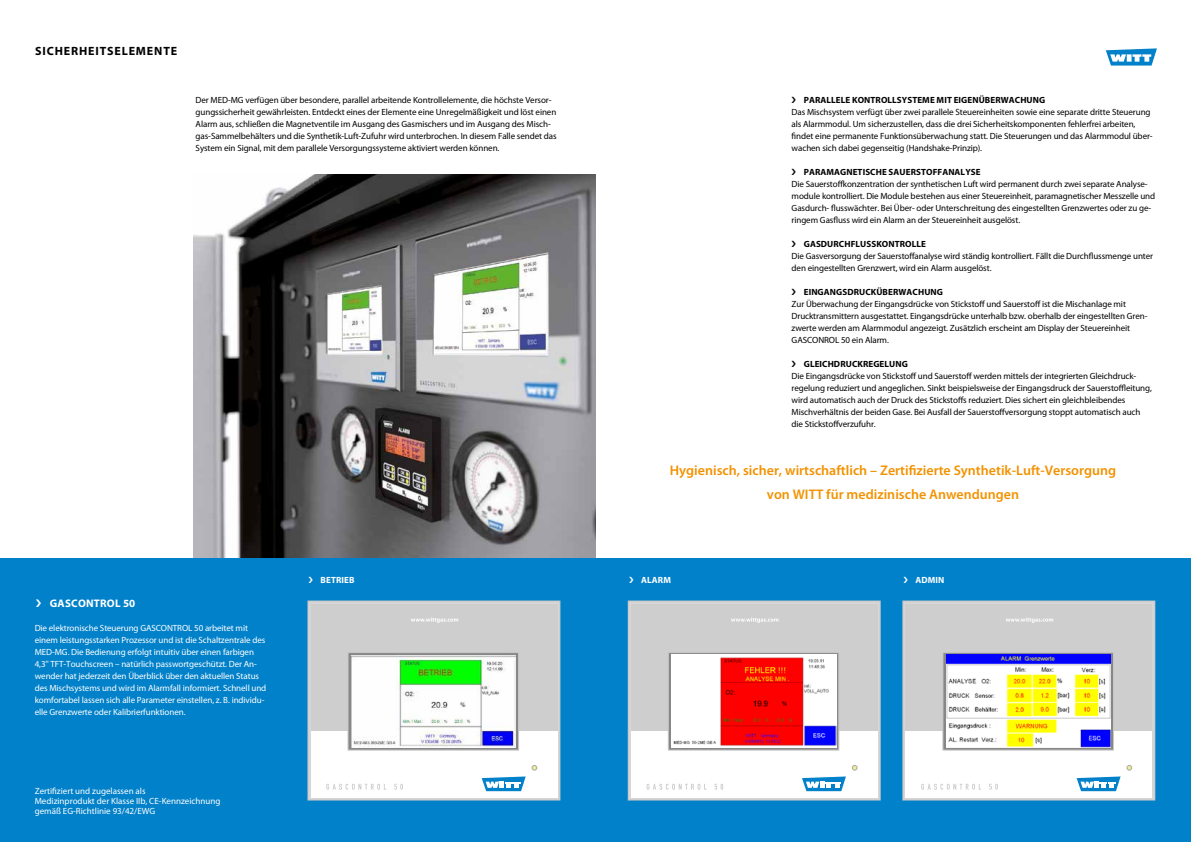
<style>
.page{position:relative;width:1191px;height:842px;background:#fff}
.page>*{position:absolute;margin:0;border:0;box-sizing:border-box;transform-origin:0 0}
.t1{font:600 14px/24px "Myriad Pro";color:#f39200;text-align:center}
.t2{font:700 12px "Myriad Pro";letter-spacing:.07em;color:#000}
.t3{font:700 11px "Myriad Pro";letter-spacing:.02em;color:#fff}
.t4{font:9px/12px "Myriad Pro";letter-spacing:-.01em;color:#000}
.t5{font:9px/12px "Myriad Pro";letter-spacing:-.01em;color:#fff}
.t6{font:700 9px "Myriad Pro";letter-spacing:.01em;color:#000}
.t7{font:700 9px "Myriad Pro";letter-spacing:.01em;color:#fff}
</style>
<div class="page">
<img style="left:194px;top:174px;width:401px;height:384px">
<div style="left:0;top:559px;width:1191px;height:283px;background:#0081c9"></div>
<svg style="left:309px;top:602px;width:249px;height:196px"></svg>
<div style="left:311px;top:604px;width:246px;height:193px;background:#cecece"></div>
<div style="left:311px;top:731px;width:246px;height:66px;background:#fff"></div>
<svg style="left:532px;top:765px;width:5px;height:5px"></svg>
<svg style="left:326px;top:784px;width:60px;height:6px"></svg>
<svg style="left:394px;top:784px;width:9px;height:6px"></svg>
<div style="left:347px;top:652px;width:172px;height:98px;background:linear-gradient(to right,#878787,#878787);border:1px solid #c8c8c8"></div>
<svg style="left:482px;top:776px;width:43px;height:15px"></svg>
<svg style="left:411px;top:617px;width:47px;height:6px"></svg>
<div style="left:307px;top:600px;width:253px;height:200px;border:1px solid #c6c6c6"></div>
<img style="left:351px;top:655px;width:165px;height:92px">
<svg style="left:630px;top:602px;width:248px;height:196px"></svg>
<div style="left:631px;top:604px;width:246px;height:193px;background:#cecece"></div>
<div style="left:631px;top:731px;width:246px;height:66px;background:#fff"></div>
<svg style="left:852px;top:765px;width:5px;height:5px"></svg>
<svg style="left:646px;top:784px;width:60px;height:6px"></svg>
<svg style="left:714px;top:784px;width:9px;height:6px"></svg>
<svg style="left:668px;top:653px;width:171px;height:97px"></svg>
<svg style="left:802px;top:776px;width:44px;height:15px"></svg>
<svg style="left:731px;top:617px;width:47px;height:6px"></svg>
<div style="left:628px;top:600px;width:252px;height:200px;border:1px solid #c6c6c6"></div>
<img style="left:672px;top:655px;width:164px;height:92px">
<svg style="left:904px;top:602px;width:249px;height:196px"></svg>
<div style="left:905px;top:604px;width:247px;height:193px;background:#cecece"></div>
<div style="left:905px;top:731px;width:247px;height:66px;background:#fff"></div>
<svg style="left:1126px;top:765px;width:6px;height:5px"></svg>
<svg style="left:921px;top:784px;width:60px;height:6px"></svg>
<svg style="left:989px;top:784px;width:8px;height:6px"></svg>
<svg style="left:942px;top:653px;width:172px;height:97px"></svg>
<svg style="left:1076px;top:776px;width:44px;height:15px"></svg>
<svg style="left:1006px;top:617px;width:47px;height:6px"></svg>
<div style="left:902px;top:600px;width:253px;height:200px;border:1px solid #c6c6c6"></div>
<img style="left:946px;top:655px;width:165px;height:92px">
<svg style="left:1105px;top:48px;width:52px;height:18px"></svg>
<h2 class="t2" style="left:35px;top:43px;width:143px">SICHERHEITSELEMENTE</h2>
<p class="t4" style="left:196px;top:93px;width:362px">Der MED-MG verfügen über besondere, parallel arbeitende Kontrollelemente, die höchste Versor&shy;gungssicherheit gewährleisten. Entdeckt eines der Elemente eine Unregelmäßigkeit und löst einen Alarm aus, schließen die Magnetventile im Ausgang des Gasmischers und im Ausgang des Misch&shy;gas-Sammelbehälters und die Synthetik-Luft-Zufuhr wird unterbrochen. In diesem Falle sendet das System ein Signal, mit dem parallele Versorgungssysteme aktiviert werden können.</p>
<p class="t6" style="left:803px;top:94px;width:243px">PARALLELE KONTROLLSYSTEME MIT EIGENÜBERWACHUNG</p>
<p class="t4" style="left:791px;top:105px;width:362px">Das Mischsystem verfügt über zwei parallele Steuereinheiten sowie eine separate dritte Steuerung als Alarmmodul. Um sicherzustellen, dass die drei Sicherheitskomponenten fehlerfrei arbeiten, findet eine permanente Funktionsüberwachung statt. Die Steuerungen und das Alarmmodul über&shy;wachen sich dabei gegenseitig (Handshake-Prinzip).</p>
<p class="t6" style="left:803px;top:166px;width:178px">PARAMAGNETISCHE SAUERSTOFFANALYSE</p>
<p class="t4" style="left:791px;top:177px;width:365px">Die Sauerstoffkonzentration der synthetischen Luft wird permanent durch zwei separate Analyse&shy;module kontrolliert. Die Module bestehen aus einer Steuereinheit, paramagnetischer Messzelle und Gasdurch- flusswächter. Bei Über- oder Unterschreitung des eingestellten Grenzwertes oder zu ge&shy;ringem Gasfluss wird ein Alarm an der Steuereinheit ausgelöst.</p>
<p class="t6" style="left:803px;top:238px;width:124px">GASDURCHFLUSSKONTROLLE</p>
<p class="t4" style="left:791px;top:249px;width:363px">Die Gasversorgung der Sauerstoffanalyse wird ständig kontrolliert. Fällt die Durchflussmenge unter den eingestellten Grenzwert, wird ein Alarm ausgelöst.</p>
<p class="t6" style="left:803px;top:286px;width:141px">EINGANGSDRUCKÜBERWACHUNG</p>
<p class="t4" style="left:791px;top:297px;width:357px">Zur Überwachung der Eingangsdrücke von Stickstoff und Sauerstoff ist die Mischanlage mit Drucktransmittern ausgestattet. Eingangsdrücke unterhalb bzw. oberhalb der eingestellten Gren&shy;zwerte werden am Alarmmodul angezeigt. Zusätzlich erscheint am Display der Steuereinheit GASCONROL 50 ein Alarm.</p>
<p class="t6" style="left:803px;top:358px;width:106px">GLEICHDRUCKREGELUNG</p>
<p class="t4" style="left:791px;top:369px;width:362px">Die Eingangsdrücke von Stickstoff und Sauerstoff werden mittels der integrierten Gleichdruck&shy;regelung reduziert und angeglichen. Sinkt beispielsweise der Eingangsdruck der Sauerstoffleitung, wird automatisch auch der Druck des Stickstoffs reduziert. Dies sichert ein gleichbleibendes Mischverhältnis der beiden Gase. Bei Ausfall der Sauerstoffversorgung stoppt automatisch auch die Stickstoffverzufuhr.</p>
<h1 class="t1" style="left:670px;top:457px;width:448px">Hygienisch, sicher, wirtschaftlich – Zertifizierte Synthetik-Luft-Versorgung von WITT für medizinische Anwendungen</h1>
<p class="t3" style="left:50px;top:596px;width:87px">GASCONTROL 50</p>
<p class="t7" style="left:321px;top:574px;width:35px">BETRIEB</p>
<p class="t7" style="left:641px;top:574px;width:31px">ALARM</p>
<p class="t7" style="left:915px;top:574px;width:30px">ADMIN</p>
<p class="t5" style="left:35px;top:621px;width:233px">Die elektronische Steuerung GASCONTROL 50 arbeitet mit einem leistungsstarken Prozessor und ist die Schaltzentrale des MED-MG. Die Bedienung erfolgt intuitiv über einen farbigen 4,3'' TFT-Touchscreen – natürlich passwortgeschützt. Der An&shy;wender hat jederzeit den Überblick über den aktuellen Status des Mischsystems und wird im Alarmfall informiert. Schnell und komfortabel lassen sich alle Parameter einstellen, z. B. individu&shy;elle Grenzwerte oder Kalibrierfunktionen.</p>
<p class="t5" style="left:35px;top:786px;width:187px;line-height:10px">Zertifiziert und zugelassen als<br>Medizinprodukt der Klasse IIb, CE-Kennzeichnung gemäß EG-Richtlinie 93/42/EWG</p>
</div>
